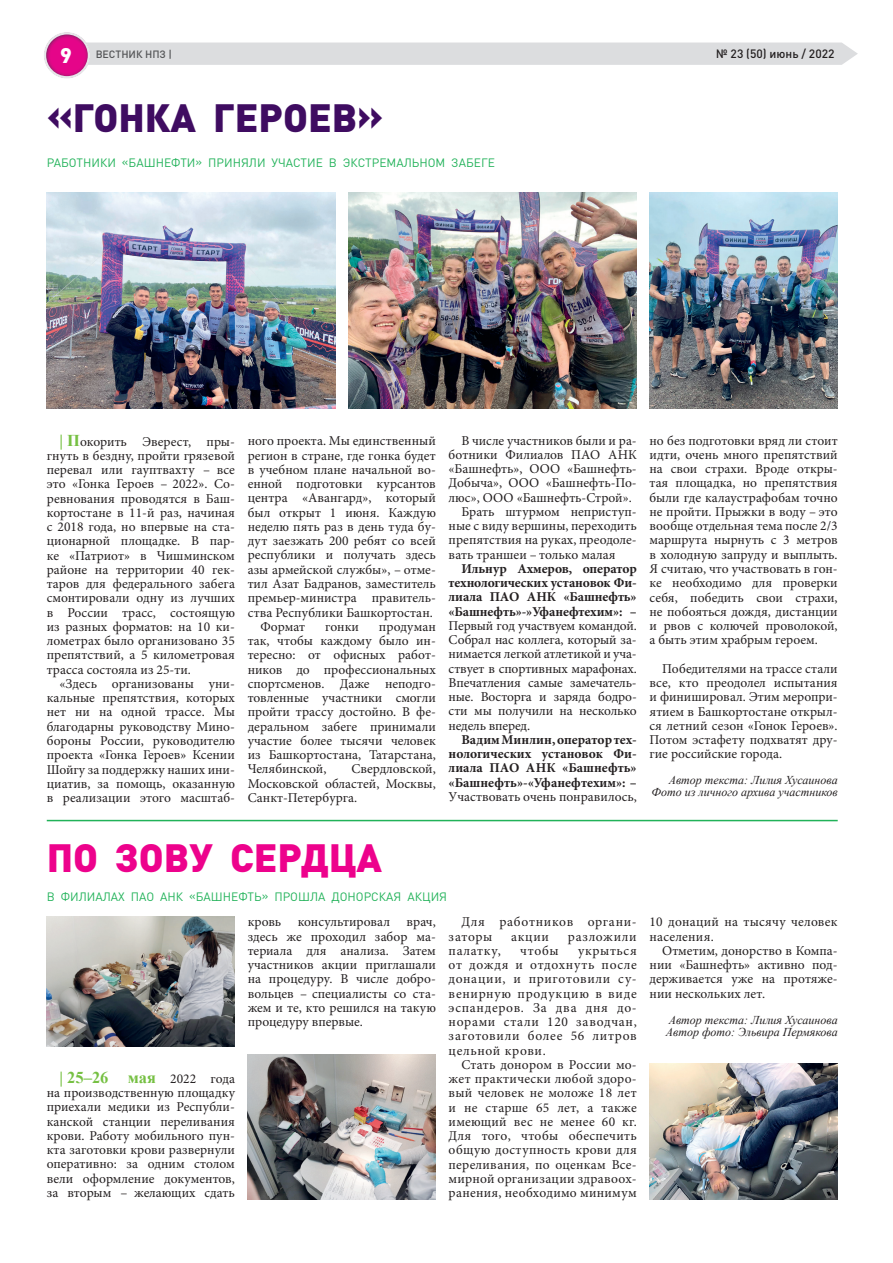
<style>
.page{position:relative;width:893px;height:1263px;background:#fff}
.page>*{position:absolute;margin:0;border:0;box-sizing:border-box;transform-origin:0 0}
.t1{font:900 39px "DIN Pro";color:#3f0c61}
.t2{font:900 39px "DIN Pro";color:#ed028c}
.t3{font:700 16.5px "Times New Roman";color:#76c043}
.t4{font:13.5px/14.2px "Minion Pro";color:#231f20;text-align:justify}
.t5{font:700 13.5px/14.2px "Minion Pro";color:#231f20;text-align:justify}
.t6{font:13.5px/14.2px "Minion Pro";letter-spacing:.05em;color:#231f20}
.t7{font:13.5px/14.2px "Minion Pro";letter-spacing:.02em;color:#231f20}
.t8{font:italic 12px/12px "Times New Roman";color:#231f20;text-align:right}
.t9{font:12px "DIN Pro";color:#21b259}
.t10{font:500 12px "DIN Pro";color:#231f20}
.t11{font:500 10.5px "DIN Pro";color:#545557}
.s1{font-weight:900;font-size:21px;color:#fff}
.s2{font-family:"Times New Roman";font-weight:700;font-size:16.5px;color:#76c043}
.s3{font-family:"Minion Pro";font-weight:400;font-size:13.5px;color:#231f20}
</style>
<div class="page">
<svg style="left:44px;top:32px;width:814px;height:46px"></svg>
<hr style="left:47px;top:820px;width:791px;height:1px;background:#21b259">
<img style="left:649px;top:192px;width:189px;height:217px">
<img style="left:47px;top:192px;width:288px;height:217px">
<img style="left:348px;top:192px;width:289px;height:217px">
<img style="left:248px;top:1054px;width:188px;height:145px">
<img style="left:47px;top:916px;width:188px;height:130px">
<img style="left:649px;top:1063px;width:189px;height:136px">
<p class="t11" style="left:60px;top:47px;width:114px"><span class="s1">9</span> ВЕСТНИК НПЗ |</p>
<p class="t10" style="left:716px;top:45px;width:120px">№ 23 (50) июнь / 2022</p>
<h1 class="t1" style="left:47px;top:91px;width:338px">«ГОНКА ГЕРОЕВ»</h1>
<p class="t9" style="left:47px;top:154px;width:450px">РАБОТНИКИ «БАШНЕФТИ» ПРИНЯЛИ УЧАСТИЕ В ЭКСТРЕМАЛЬНОМ ЗАБЕГЕ</p>
<p class="t4" style="left:47px;top:434px;width:190px;text-indent:13px"><span class="s2">| П</span>окорить Эверест, пры&shy;гнуть в бездну, пройти грязевой перевал или гауптвахту – все это «Гонка Героев – 2022». Со&shy;ревнования проводятся в Баш&shy;кортостане в 11-й раз, начиная с 2018 года, но впервые на ста&shy;ционарной площадке. В пар&shy;ке «Пат ри от» в Чишминском районе на территории 40 гек&shy;таров для федерального забега смонтировали одну из лучших в России трасс, состоящую из разных форматов: на 10 ки&shy;лометрах было организовано 35 препятствий, а 5 километровая трасса состояла из 25-ти.</p>
<p class="t4" style="left:47px;top:677px;width:190px;text-indent:13px">«Здесь организованы уни&shy;кальные препятствия, которых нет ни на одной трассе. Мы благодарны руководству Мино&shy;бороны России, руководителю проекта «Гонка Героев» Ксении Шойгу за поддержку наших ини&shy;циатив, за помощь, оказанную в реализации этого масштаб-</p>
<p class="t4" style="left:248px;top:434px;width:190px">ного проекта. Мы единственный</p>
<p class="t4" style="left:248px;top:448px;width:190px">регион в стране, где гонка будет</p>
<p class="t4" style="left:248px;top:463px;width:190px">в учебном плане начальной во-</p>
<p class="t4" style="left:248px;top:477px;width:190px">енной подготовки курсантов</p>
<p class="t4" style="left:248px;top:491px;width:190px">центра «Авангард», который</p>
<p class="t4" style="left:248px;top:505px;width:190px">был открыт 1 июня. Каждую</p>
<p class="t4" style="left:248px;top:520px;width:190px">неделю пять раз в день туда бу-</p>
<p class="t4" style="left:248px;top:534px;width:190px">дут заезжать 200 ребят со всей</p>
<p class="t4" style="left:248px;top:548px;width:190px">республики и получать здесь</p>
<p class="t4" style="left:248px;top:562px;width:190px">азы армейской службы», – отме-</p>
<p class="t4" style="left:248px;top:577px;width:190px">тил Азат Бадранов, заместитель</p>
<p class="t4" style="left:248px;top:591px;width:190px">премьер- министра правитель-</p>
<p class="t4" style="left:248px;top:605px;width:187px">ства Республики Башкортостан.</p>
<p class="t4" style="left:260px;top:619px;width:46px">Формат</p>
<p class="t4" style="left:325px;top:619px;width:35px">гонки</p>
<p class="t4" style="left:248px;top:619px;width:190px;text-indent:131px">продуман так, чтобы каждому было ин&shy;тересно: от офисных работ&shy;ников до профессиональных спортсменов. Даже неподго&shy;товленные участники смогли пройти трассу достойно. В фе&shy;деральном забеге принимали участие более тысячи человек из Башкортостана, Татарстана, Челябинской,</p>
<p class="t4" style="left:248px;top:762px;width:190px;text-indent:104px">Свердловской, Московской областей, Москвы, Санкт- Петербурга.</p>
<p class="t4" style="left:461px;top:433px;width:177px">В числе участников были и ра-</p>
<p class="t4" style="left:449px;top:447px;width:190px">ботники Филиалов ПАО АНК</p>
<p class="t4" style="left:449px;top:462px;width:190px">«Башнефть», ООО «Башнефть-</p>
<p class="t4" style="left:449px;top:476px;width:190px">Добыча», ООО «Башнефть- По-</p>
<p class="t4" style="left:449px;top:490px;width:185px">люс», ООО «Башнефть- Строй».</p>
<p class="t4" style="left:461px;top:504px;width:177px">Брать штурмом неприступ-</p>
<p class="t4" style="left:449px;top:519px;width:190px">ные с виду вершины, переходить</p>
<p class="t4" style="left:449px;top:533px;width:190px">препятствия на руках, преодоле-</p>
<p class="t4" style="left:449px;top:547px;width:168px">вать траншеи – только малая</p>
<p class="t5" style="left:449px;top:561px;width:190px;text-indent:13px">Ильнур Ахмеров, оператор технологических установок Фи&shy;лиала ПАО АНК «Башнефть» «Башнефть»-»Уфанефтехим»: –</p>
<p class="t4" style="left:449px;top:618px;width:190px">Первый год участвуем командой.<br>Собрал нас коллега, который за&shy;нимается легкой атлетикой и уча&shy;ствует в спортивных марафонах.<br>Впечатления самые замечатель&shy;ные. Восторга и заряда бодро&shy;сти мы получили на несколько недель вперед.</p>
<p class="t5" style="left:449px;top:732px;width:190px;text-indent:13px">Вадим Минлин, оператор тех&shy;нологических установок Фи&shy;лиала ПАО АНК «Башнефть» «Башнефть»-«Уфанефтехим»: –</p>
<p class="t4" style="left:449px;top:790px;width:190px">Участвовать очень понравилось,</p>
<p class="t4" style="left:649px;top:433px;width:190px">но без подготовки вряд ли стоит идти, очень много препятствий на свои страхи. Вроде откры&shy;тая площадка, но препятствия были где калаустрафобам точно не пройти. Прыжки в воду – это вообще отдельная тема после 2/3 маршрута нырнуть с 3 метров в холодную запруду и выплыть.<br>Я считаю, что участвовать в гон&shy;ке необходимо для проверки себя, победить свои страхи, не побояться дождя, дистанции и рвов с колючей проволокой, а быть этим храбрым героем.</p>
<p class="t4" style="left:649px;top:661px;width:190px;text-indent:13px">Победителями на трассе стали все, кто преодолел испытания и финишировал. Этим меропри&shy;ятием в Башкортостане открыл&shy;ся летний сезон «Гонок Героев».<br>Потом эстафету подхватят дру&shy;гие российские города.</p>
<p class="t8" style="left:651px;top:774px;width:188px">Автор текста: Лилия Хусаинова<br>Фото из личного архива участников</p>
<h1 class="t2" style="left:47px;top:831px;width:337px">ПО ЗОВУ СЕРДЦА</h1>
<p class="t9" style="left:47px;top:889px;width:402px">В ФИЛИАЛАХ ПАО АНК «БАШНЕФТЬ» ПРОШЛА ДОНОРСКАЯ АКЦИЯ</p>
<p class="t3" style="left:60px;top:1065px;width:177px">| 25–26 мая <span class="s3">2022 года</span></p>
<p class="t4" style="left:47px;top:1086px;width:190px">на производственную площадку приехали медики из Республи&shy;канской станции переливания крови. Работу мобильного пун&shy;кта заготовки крови развернули оперативно: за одним столом вели оформление документов, за вторым – желающих сдать</p>
<p class="t4" style="left:248px;top:915px;width:190px">кровь консультировал врач, здесь же проходил забор ма&shy;териала для анализа. Затем участников акции приглашали на процедуру. В числе добро&shy;вольцев – специалисты со ста&shy;жем и те, кто решился на такую процедуру впервые.</p>
<p class="t6" style="left:449px;top:915px;width:190px;text-indent:13px">Для работников органи&shy;заторы</p>
<p class="t4" style="left:511px;top:929px;width:39px">акции</p>
<p class="t6" style="left:568px;top:929px;width:70px">разложили</p>
<p class="t6" style="left:449px;top:943px;width:54px">палатку,</p>
<p class="t4" style="left:520px;top:943px;width:40px">чтобы</p>
<p class="t4" style="left:449px;top:943px;width:190px;text-indent:129px">укрыться от дождя и отдохнуть после донации, и приготовили су&shy;венирную продукцию в виде эспандеров. За два дня до&shy;норами стали 120 заводчан, заготовили более 56 литров цельной крови.</p>
<p class="t4" style="left:449px;top:1057px;width:190px;text-indent:13px">Стать донором в России мо&shy;жет практически любой здоро&shy;вый человек не моложе 18 лет и не старше 65 лет, а также имеющий вес не менее 60 кг.<br>Для того, чтобы обеспечить общую доступность крови для переливания, по оценкам Все&shy;мирной организации здравоох&shy;ранения, необходимо минимум</p>
<p class="t7" style="left:649px;top:915px;width:190px">10 донаций на тысячу человек населения.</p>
<p class="t4" style="left:649px;top:943px;width:190px;text-indent:13px">Отметим, донорство в Компа&shy;нии «Башнефть» активно под&shy;держивается уже на протяже&shy;нии нескольких лет.</p>
<p class="t8" style="left:666px;top:1013px;width:173px;text-align:left">Автор текста: Лилия Хусаинова<br>Автор фото: Эльвира Пермякова</p>
</div>
